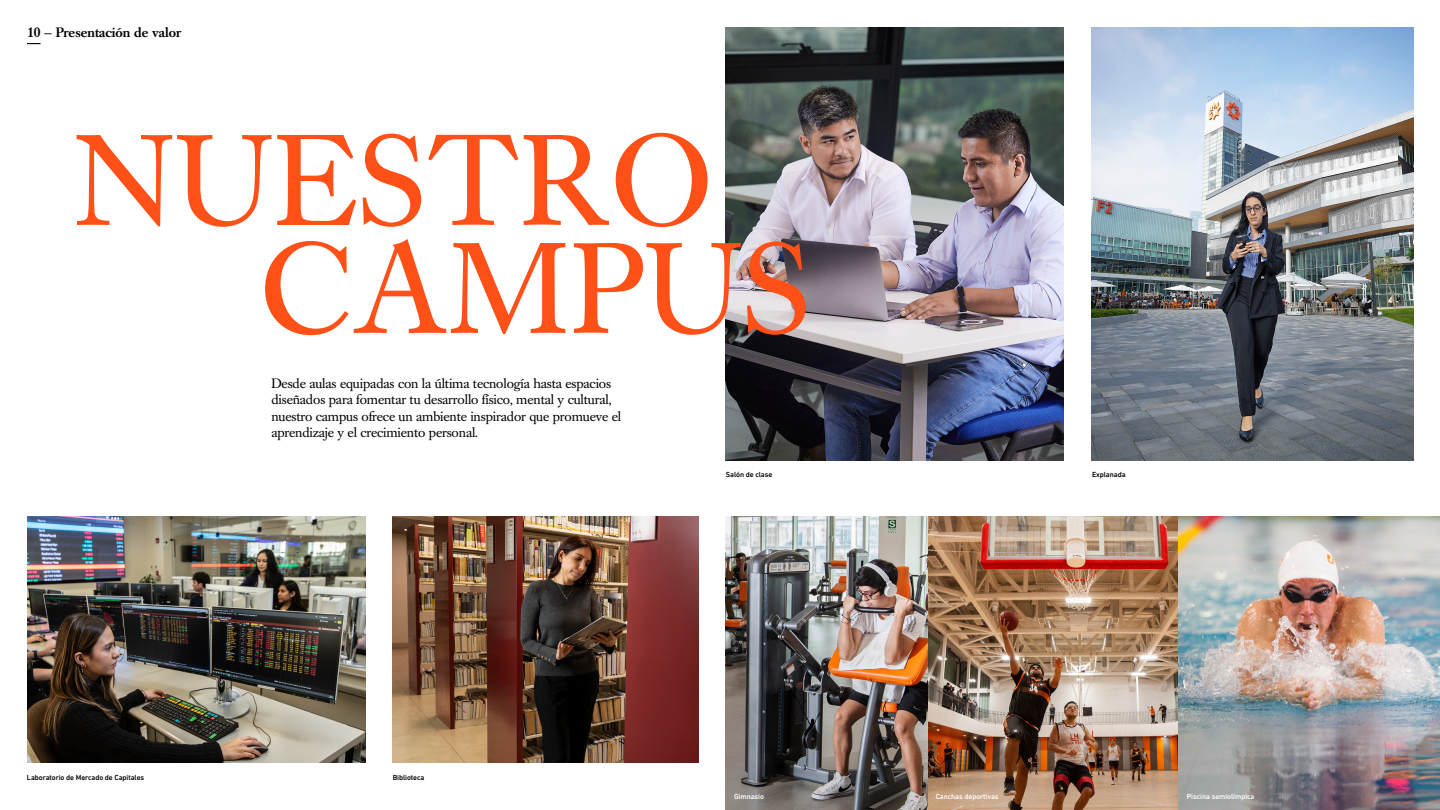
<style>
.page{position:relative;width:1440px;height:810px;background:#fff}
.page>*{position:absolute;margin:0;border:0;box-sizing:border-box;transform-origin:0 0}
.t1{font:127.5px/108px "Caslon Book BE";letter-spacing:.02em;color:#ff5117}
.t2{font:13.5px/16.2px "Caslon Book BE";letter-spacing:-.01em;color:#000}
.t3{font:500 13.5px "Caslon Book BE";color:#000}
.t4{font:500 7.5px "DIN Next LT Pro";letter-spacing:-.01em;color:#000}
.t5{font:500 7.5px "DIN Next LT Pro";letter-spacing:-.01em;color:#fff}
</style>
<div class="page">
<img style="left:726px;top:517px;width:714px;height:293px">
<svg style="left:27px;top:43px;width:13px;height:1px"></svg>
<img style="left:27px;top:517px;width:338px;height:246px">
<img style="left:726px;top:27px;width:338px;height:433px">
<img style="left:393px;top:517px;width:305px;height:246px">
<img style="left:1091px;top:27px;width:322px;height:433px">
<p class="t3" style="left:27px;top:25px;width:156px">10 — Presentación de valor</p>
<h1 class="t1" style="left:261px;top:131px;width:551px;text-indent:-186px">NUESTRO<br>CAMPUS</h1>
<p class="t2" style="left:271px;top:376px;width:351px">Desde aulas equipadas con la última tecnología hasta espacios diseñados para fomentar tu desarrollo físico, mental y cultural, nuestro campus ofrece un ambiente inspirador que promueve el aprendizaje y el crecimiento personal.</p>
<p class="t4" style="left:726px;top:470px;width:48px">Salón de clase</p>
<p class="t4" style="left:1092px;top:470px;width:35px">Explanada</p>
<p class="t4" style="left:27px;top:773px;width:119px">Laboratorio de Mercado de Capitales</p>
<p class="t4" style="left:393px;top:773px;width:33px">Biblioteca</p>
<p class="t5" style="left:734px;top:792px;width:32px">Gimnasio</p>
<p class="t5" style="left:936px;top:792px;width:64px">Canchas deportivas</p>
<p class="t5" style="left:1187px;top:792px;width:69px">Piscina semiolímpica</p>
</div>
